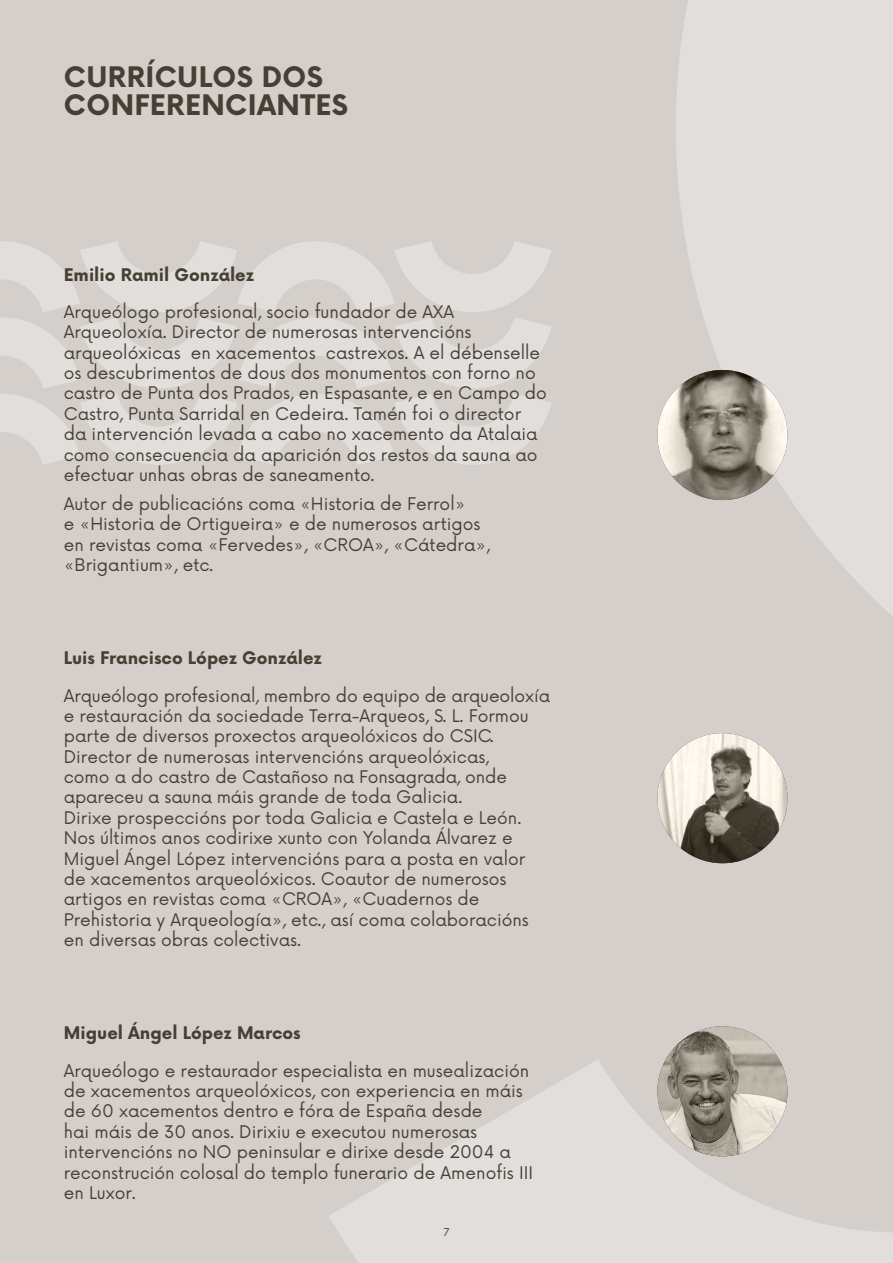
<style>
.page{position:relative;width:893px;height:1263px;background:#d4cfcb}
.page>*{position:absolute;margin:0;border:0;box-sizing:border-box;transform-origin:0 0}
.h3_h3{font:700 27.6px/27.6px "Now";letter-spacing:.01em;color:#463f33}
.p_p-1{font:16.95px/20.4px "Now";color:#463f33}
.h4_h4-curriculos{font:700 16.95px "Now";color:#463f33}
.t1{font:10.5px "Now";color:#463f33}
</style>
<div class="page">
<svg style="left:0;top:241px;width:551px;height:147px"></svg>
<svg style="left:0;top:394px;width:551px;height:71px"></svg>
<svg style="left:676px;top:0;width:217px;height:616px;fill:#e2dedc"></svg>
<svg style="left:329px;top:863px;width:564px;height:400px"></svg>
<img style="left:657px;top:370px;width:130px;height:130px">
<img style="left:657px;top:733px;width:130px;height:130px">
<img style="left:657px;top:1026px;width:130px;height:130px">
<p class="h3_h3" style="left:64px;top:63px;width:286px">CURRÍCULOS DOS<br>CONFERENCIANTES</p>
<p class="h4_h4-curriculos" style="left:64px;top:262px;width:192px">Emilio Ramil González</p>
<p class="p_p-1" style="left:64px;top:300px;width:485px">Arqueólogo profesional, socio fundador de AXA Arqueoloxía. Director de numerosas intervencións arqueolóxicas en xacementos castrexos. A el débenselle os descubrimentos de dous dos monumentos con forno no castro de Punta dos Prados, en Espasante, e en Campo do Castro, Punta Sarridal en Cedeira. Tamén foi o director da intervención levada a cabo no xacemento da Atalaia como consecuencia da aparición dos restos da sauna ao efectuar unhas obras de saneamento.</p>
<p class="p_p-1" style="left:64px;top:492px;width:428px">Autor de publicacións coma «Historia de Ferrol»<br>e «Historia de Ortigueira» e de numerosos artigos en revistas coma «Fervedes», «CROA», «Cátedra», «Brigantium», etc.</p>
<p class="h4_h4-curriculos" style="left:64px;top:645px;width:260px">Luis Francisco López González</p>
<p class="p_p-1" style="left:64px;top:684px;width:488px">Arqueólogo profesional, membro do equipo de arqueoloxía e restauración da sociedade Terra-Arqueos, S. L. Formou parte de diversos proxectos arqueolóxicos do CSIC.<br>Director de numerosas intervencións arqueolóxicas,<br>como a do castro de Castañoso na Fonsagrada, onde apareceu a sauna máis grande de toda Galicia.<br>Dirixe prospeccións por toda Galicia e Castela e León.<br>Nos últimos anos codirixe xunto con Yolanda Álvarez e Miguel Ángel López intervencións para a posta en valor de xacementos arqueolóxicos. Coautor de numerosos artigos en revistas coma «CROA», «Cuadernos de Prehistoria y Arqueología», etc., así coma colaboracións en diversas obras colectivas.</p>
<p class="h4_h4-curriculos" style="left:64px;top:1020px;width:238px">Miguel Ángel López Marcos</p>
<p class="p_p-1" style="left:64px;top:1059px;width:471px">Arqueólogo e restaurador especialista en musealización de xacementos arqueolóxicos, con experiencia en máis de 60 xacementos dentro e fóra de España desde<br>hai máis de 30 anos. Dirixiu e executou numerosas intervencións no NO peninsular e dirixe desde 2004 a reconstrución colosal do templo funerario de Amenofis III en Luxor.</p>
<p class="t1" style="left:443px;top:1223px;width:8px">7</p>
</div>
